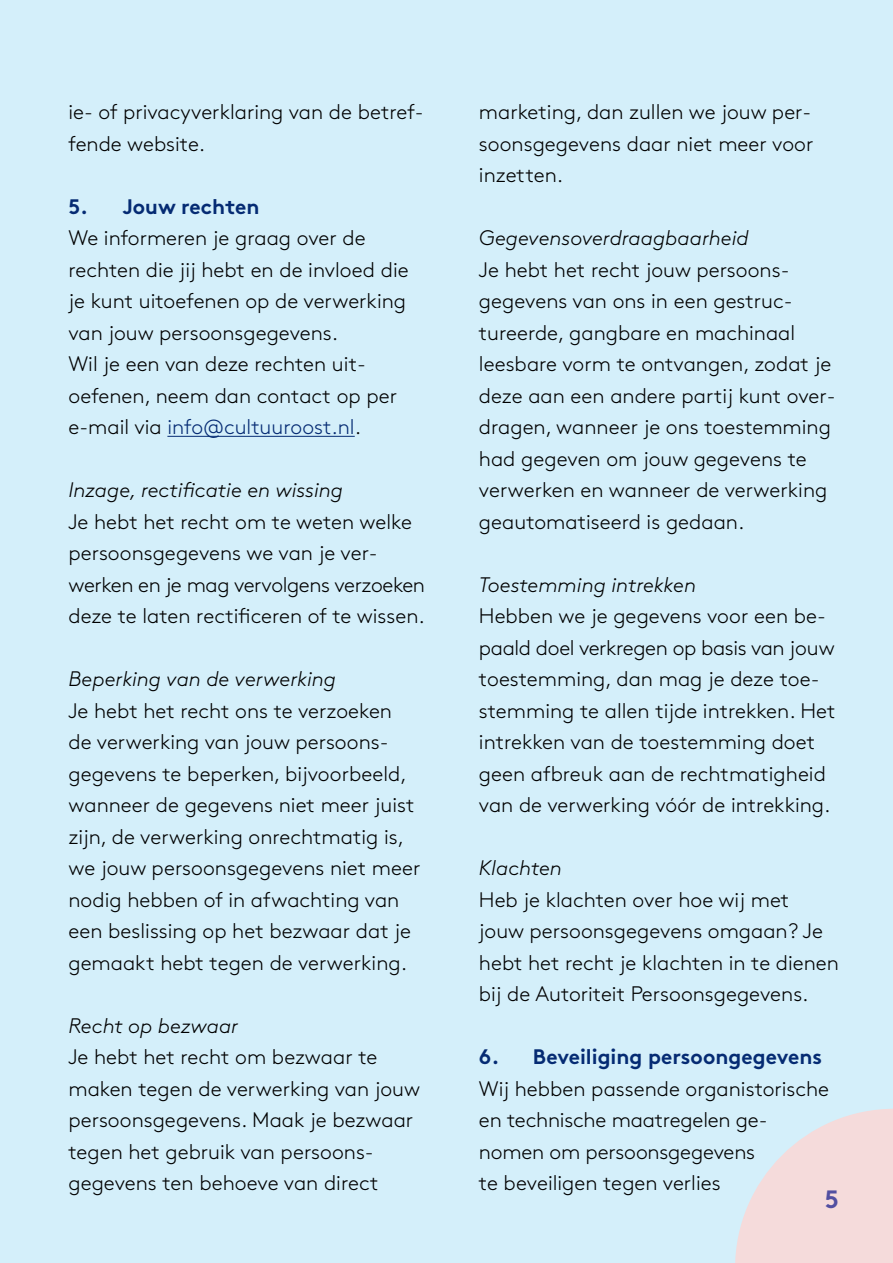
<style>
.page{position:relative;width:893px;height:1263px;background:#d4effa}
.page>*{position:absolute;margin:0;border:0;box-sizing:border-box;transform-origin:0 0}
.t1{font:700 25.05px "Brown";color:#524fa1}
.t2{font:300 21px/31.5px "Brown";color:#000}
.t3{font:italic 300 21px "Brown";color:#000}
.t4{font:700 21px "Brown";color:#052b73}
.s1{color:#052b73}
</style>
<div class="page">
<svg style="left:735px;top:1109px;width:158px;height:154px"></svg>
<hr style="left:167px;top:436px;width:188px;height:1px;background:#052b73">
<p class="t2" style="left:68px;top:95px;width:357px">ie- of privacyverklaring van de betref&shy;fende website.</p>
<p class="t4" style="left:68px;top:189px;width:192px">5. Jouw rechten</p>
<p class="t2" style="left:68px;top:221px;width:342px">We informeren je graag over de rechten die jij hebt en de invloed die je kunt uitoefenen op de verwerking van jouw persoonsgegevens.<br>Wil je een van deze rechten uit&shy;oefenen, neem dan contact op per e-mail via <span class="s1">info@cultuuroost.nl</span>.</p>
<p class="t3" style="left:68px;top:474px;width:276px">Inzage, rectificatie en wissing</p>
<p class="t2" style="left:68px;top:504px;width:358px">Je hebt het recht om te weten welke persoonsgegevens we van je ver&shy;werken en je mag vervolgens verzoeken deze te laten rectificeren of te wissen.</p>
<p class="t3" style="left:68px;top:663px;width:269px">Beperking van de verwerking</p>
<p class="t2" style="left:68px;top:693px;width:353px">Je hebt het recht ons te verzoeken<br>de verwerking van jouw persoons&shy;gegevens te beperken, bijvoorbeeld, wanneer de gegevens niet meer juist zijn, de verwerking onrechtmatig is, we jouw persoonsgegevens niet meer nodig hebben of in afwachting van een beslissing op het bezwaar dat je gemaakt hebt tegen de verwerking.</p>
<p class="t3" style="left:68px;top:1010px;width:171px">Recht op bezwaar</p>
<p class="t2" style="left:68px;top:1040px;width:353px">Je hebt het recht om bezwaar te maken tegen de verwerking van jouw persoonsgegevens. Maak je bezwaar tegen het gebruik van persoons&shy;gegevens ten behoeve van direct</p>
<p class="t2" style="left:479px;top:95px;width:336px;text-align:justify">marketing, dan zullen we jouw per&shy;soonsgegevens daar niet meer voor inzetten.</p>
<p class="t3" style="left:479px;top:222px;width:271px">Gegevensoverdraagbaarheid</p>
<p class="t2" style="left:479px;top:252px;width:358px">Je hebt het recht jouw persoons&shy;gegevens van ons in een gestruc&shy;tureerde, gangbare en machinaal leesbare vorm te ontvangen, zodat je deze aan een andere partij kunt over&shy;dragen, wanneer je ons toestemming had gegeven om jouw gegevens te verwerken en wanneer de verwerking geautomatiseerd is gedaan.</p>
<p class="t3" style="left:479px;top:569px;width:219px">Toestemming intrekken</p>
<p class="t2" style="left:479px;top:599px;width:358px">Hebben we je gegevens voor een be&shy;paald doel verkregen op basis van jouw toestemming, dan mag je deze toe&shy;stemming te allen tijde intrekken. Het intrekken van de toestemming doet geen afbreuk aan de rechtmatigheid van de verwerking vóór de intrekking.</p>
<p class="t3" style="left:479px;top:852px;width:85px">Klachten</p>
<p class="t2" style="left:479px;top:882px;width:362px">Heb je klachten over hoe wij met jouw persoonsgegevens omgaan? Je hebt het recht je klachten in te dienen bij de Autoriteit Persoonsgegevens.</p>
<p class="t4" style="left:479px;top:1040px;width:345px">6. Beveiliging persoongegevens</p>
<p class="t2" style="left:479px;top:1071px;width:352px">Wij hebben passende organistorische en technische maatregelen ge&shy;nomen om persoonsgegevens<br>te beveiligen tegen verlies</p>
<p class="t1" style="left:825px;top:1179px;width:16px">5</p>
</div>
